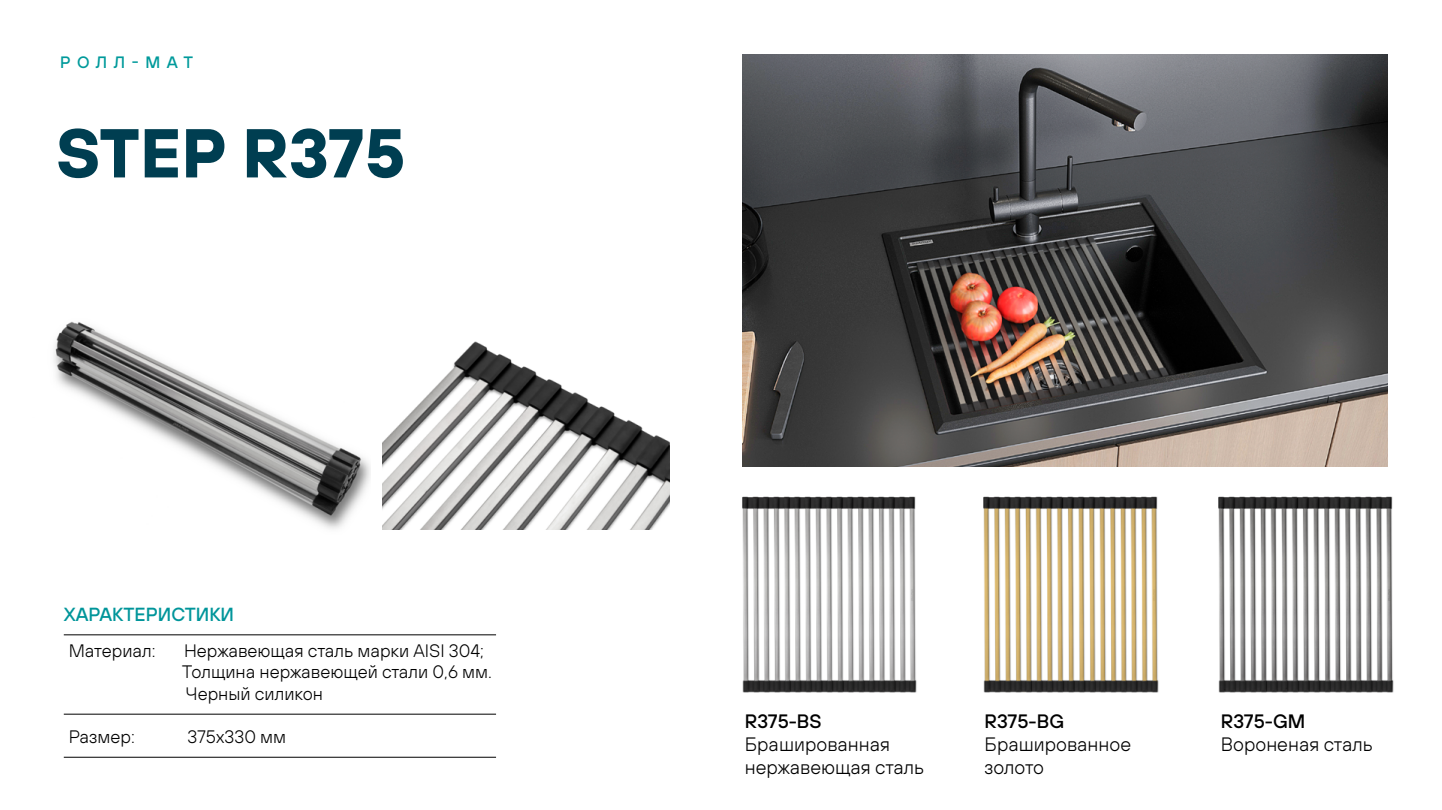
<style>
.page{position:relative;width:1442px;height:810px;background:#fff}
.page>*{position:absolute;margin:0;border:0;box-sizing:border-box;transform-origin:0 0}
.t1{font:700 69px "TT Hoves";color:#003e51}
.t2{font:300 19.35px/23.2px "TT Hoves";color:#000}
.t3{font:500 19.35px "TT Hoves";color:#000}
.t4{font:500 19.05px "TT Hoves";color:#00959a}
.t5{font:300 18px/21.6px "TT Hoves";color:#000}
.t6{font:500 16.5px "TT Hoves";letter-spacing:.4em;color:#009a9b}
</style>
<div class="page">
<img style="left:383px;top:341px;width:286px;height:188px">
<img style="left:54px;top:321px;width:316px;height:208px">
<hr style="left:64px;top:714px;width:432px;height:1px;background:#000">
<hr style="left:64px;top:634px;width:432px;height:1px;background:#000">
<hr style="left:64px;top:757px;width:432px;height:1px;background:#000">
<img style="left:742px;top:496px;width:175px;height:197px">
<img style="left:983px;top:496px;width:176px;height:197px">
<img style="left:1218px;top:496px;width:176px;height:197px">
<img style="left:742px;top:54px;width:645px;height:412px">
<p class="t6" style="left:60px;top:52px;width:135px">РОЛЛ-МАТ</p>
<h1 class="t1" style="left:56px;top:106px;width:350px">STEP R375</h1>
<p class="t4" style="left:64px;top:603px;width:172px">ХАРАКТЕРИСТИКИ</p>
<p class="t5" style="left:69px;top:639px;width:88px">Материал:</p>
<p class="t5" style="left:182px;top:639px;width:312px">Нержавеющая сталь марки AISI 304;<br>Толщина нержавеющей стали 0,6 мм.<br>Черный силикон</p>
<p class="t5" style="left:69px;top:726px;width:68px">Размер:</p>
<p class="t5" style="left:188px;top:726px;width:100px">375х330 мм</p>
<p class="t3" style="left:745px;top:708px;width:78px">R375-BS</p>
<p class="t2" style="left:745px;top:732px;width:181px">Брашированная нержавеющая сталь</p>
<p class="t3" style="left:984px;top:708px;width:81px">R375-BG</p>
<p class="t2" style="left:984px;top:732px;width:148px">Брашированное золото</p>
<p class="t3" style="left:1220px;top:708px;width:86px">R375-GM</p>
<p class="t2" style="left:1220px;top:732px;width:153px">Вороненая сталь</p>
</div>
